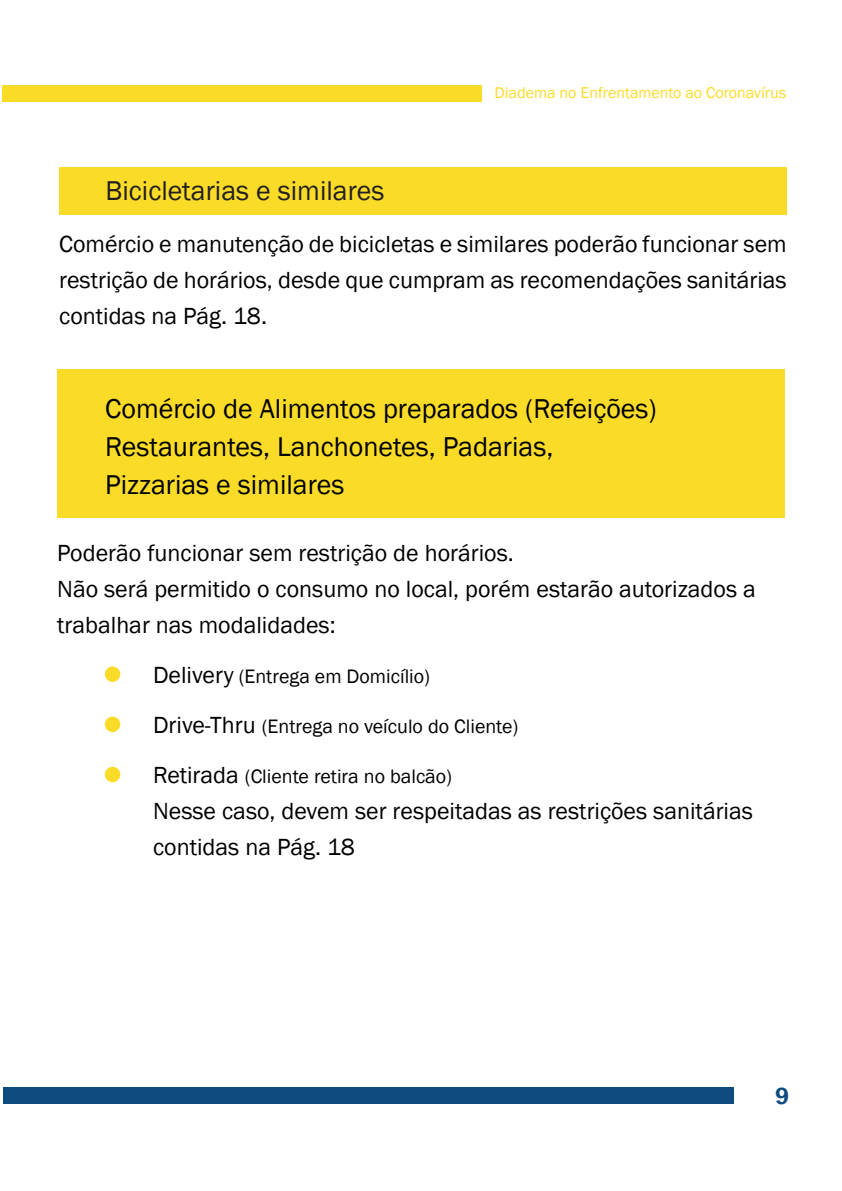
<style>
.page{position:relative;width:842px;height:1191px;background:#fff}
.page>*{position:absolute;margin:0;border:0;box-sizing:border-box;transform-origin:0 0}
.t1{font:28px/38px "Franklin Gothic";color:#000001}
.t2{font:28px "Franklin Gothic";color:#231f20}
.t3{font:24px/36px "Franklin Gothic";color:#000001}
.t4{font:600 24px "Franklin Gothic";color:#0e4c80}
.t5{font:20px "Franklin Gothic";color:#000001}
.t6{font:16px "Franklin Gothic";color:#fadc28}
.s1{font-size:24px}
</style>
<div class="page">
<div style="left:59px;top:167px;width:728px;height:47px;background:#fadc28"></div>
<div style="left:57px;top:369px;width:728px;height:149px;background:#fadc28"></div>
<div style="left:105px;top:666px;width:15px;height:16px;background:#fadc28;border-radius:50%"></div>
<div style="left:105px;top:716px;width:15px;height:16px;background:#fadc28;border-radius:50%"></div>
<div style="left:105px;top:767px;width:15px;height:15px;background:#fadc28;border-radius:50%"></div>
<div style="left:2px;top:85px;width:479px;height:16px;background:#fadc28"></div>
<div style="left:3px;top:1087px;width:730px;height:16px;background:#0e4c80"></div>
<p class="t6" style="left:495px;top:83px;width:293px">Diadema no Enfrentamento ao Coronavírus</p>
<p class="t2" style="left:106px;top:173px;width:280px">Bicicletarias e similares</p>
<p class="t3" style="left:59px;top:226px;width:729px;text-align:justify">Comércio e manutenção de bicicletas e similares poderão funcionar sem restrição de horários, desde que cumpram as recomendações sanitárias contidas na Pág. 18.</p>
<p class="t1" style="left:105px;top:391px;width:553px">Comércio de Alimentos preparados (Refeições)<br>Restaurantes, Lanchonetes, Padarias,<br>Pizzarias e similares</p>
<p class="t3" style="left:57px;top:535px;width:700px">Poderão funcionar sem restrição de horários.<br>Não será permitido o consumo no local, porém estarão autorizados a trabalhar nas modalidades:</p>
<p class="t5" style="left:153px;top:663px;width:279px"><span class="s1">Delivery</span> (Entrega em Domicílio)</p>
<p class="t5" style="left:153px;top:713px;width:367px"><span class="s1">Drive-Thru</span> (Entrega no veículo do Cliente)</p>
<p class="t5" style="left:153px;top:763px;width:301px"><span class="s1">Retirada</span> (Cliente retira no balcão)</p>
<p class="t3" style="left:153px;top:793px;width:601px">Nesse caso, devem ser respeitadas as restrições sanitárias contidas na Pág. 18</p>
<p class="t4" style="left:775px;top:1080px;width:16px">9</p>
</div>
